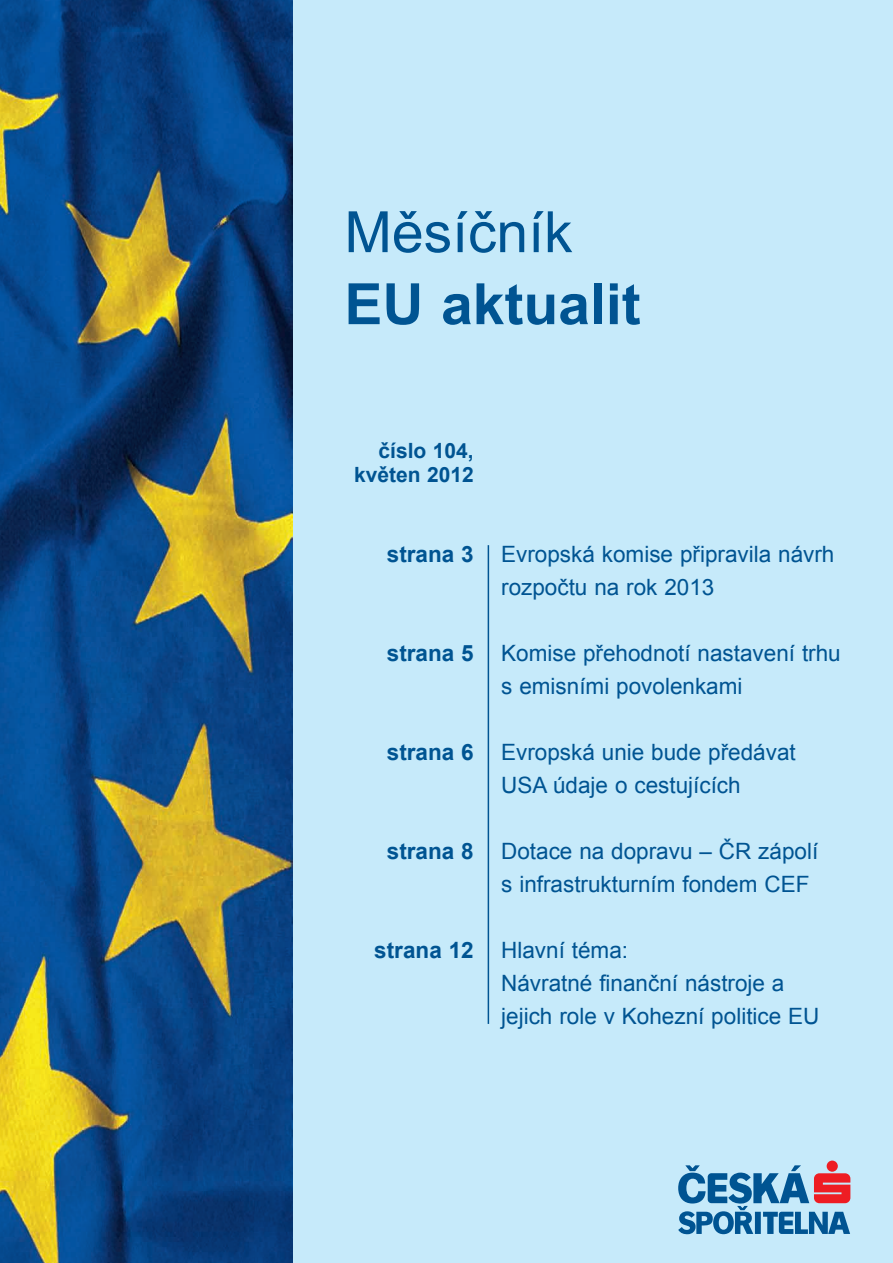
<style>
.page{position:relative;width:893px;height:1263px;background:#c6eafa}
.page>*{position:absolute;margin:0;border:0;box-sizing:border-box;transform-origin:0 0}
.t1{font:700 57px "Arial";color:#005492}
.t2{font:57px "Arial";color:#005492}
.t3{font:22.5px/33px "Arial";color:#005492}
.t4{font:700 22.5px "Arial";color:#005492}
.t5{font:700 21px/24px "Arial";color:#005492;text-align:right}
</style>
<div class="page">
<img style="left:0;top:0;width:292px;height:1263px">
<hr style="left:488px;top:545px;width:1px;height:479px;background:#005492">
<svg style="left:678px;top:1160px;width:172px;height:74px"></svg>
<h1 class="t2" style="left:344px;top:195px;width:230px">Měsíčník</h1>
<h1 class="t1" style="left:344px;top:267px;width:298px">EU aktualit</h1>
<p class="t5" style="left:354px;top:440px;width:121px">číslo 104, květen 2012</p>
<p class="t4" style="left:387px;top:539px;width:88px">strana 3</p>
<p class="t3" style="left:501px;top:537px;width:335px">Evropská komise připravila návrh rozpočtu na rok 2013</p>
<p class="t4" style="left:387px;top:638px;width:88px">strana 5</p>
<p class="t3" style="left:501px;top:636px;width:341px">Komise přehodnotí nastavení trhu s emisními povolenkami</p>
<p class="t4" style="left:387px;top:737px;width:88px">strana 6</p>
<p class="t3" style="left:501px;top:735px;width:296px">Evropská unie bude předávat<br>USA údaje o cestujících</p>
<p class="t4" style="left:387px;top:836px;width:88px">strana 8</p>
<p class="t3" style="left:501px;top:834px;width:319px">Dotace na dopravu – ČR zápolí s infrastrukturním fondem CEF</p>
<p class="t4" style="left:374px;top:935px;width:101px">strana 12</p>
<p class="t3" style="left:501px;top:933px;width:320px">Hlavní téma:<br>Návratné finanční nástroje a jejich role v Kohezní politice EU</p>
</div>
